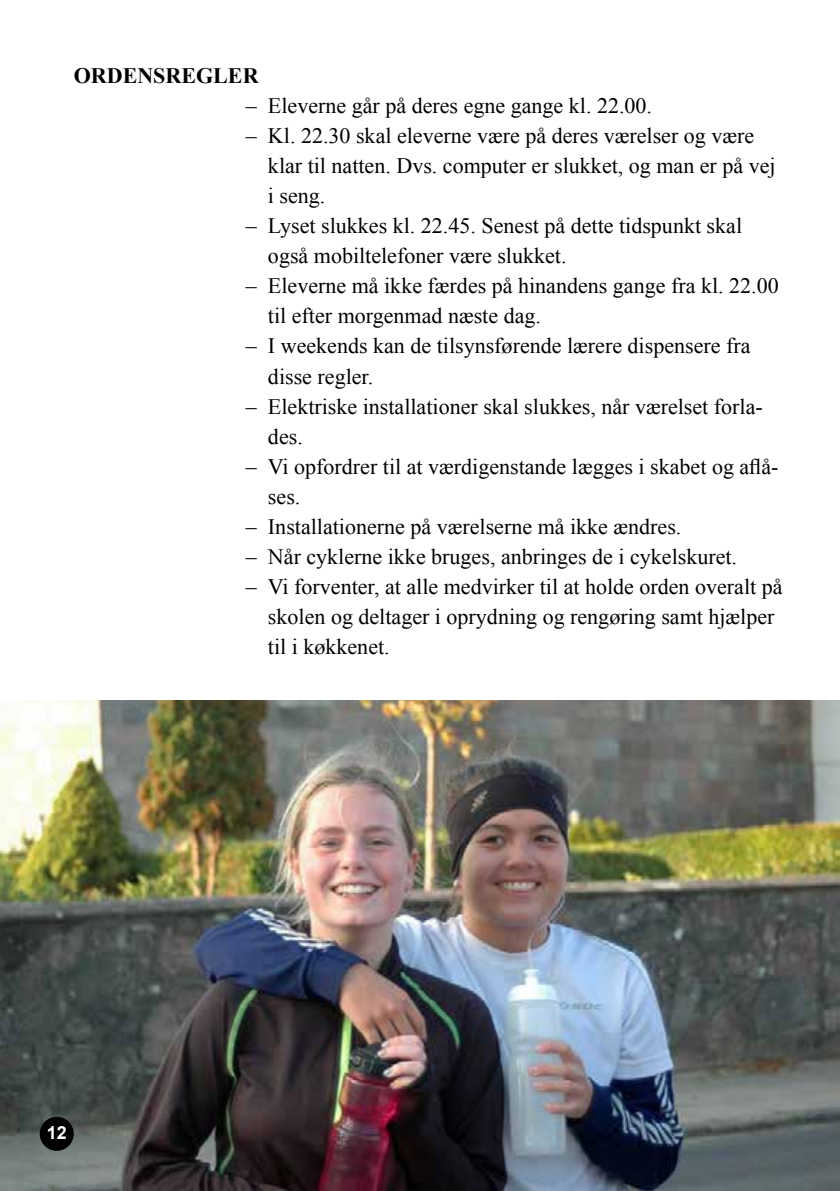
<style>
.page{position:relative;width:840px;height:1191px;background:#fff}
.page>*{position:absolute;margin:0;border:0;box-sizing:border-box;transform-origin:0 0}
.t1{font:22px/30px "Times New Roman";color:#000}
.t2{font:700 22px "Times New Roman";color:#000}
.t3{font:700 18px "Arial";color:#fff}
</style>
<div class="page">
<img style="left:0;top:700px;width:839px;height:491px">
<div style="left:40px;top:1116px;width:34px;height:34px;background:#000;border-radius:50%"></div>
<p class="t2" style="left:74px;top:61px;width:186px">ORDENSREGLER</p>
<p class="t1" style="left:246px;top:91px;width:407px">– Eleverne går på deres egne gange kl. 22.00.</p>
<p class="t1" style="left:268px;top:121px;width:509px;text-indent:-22px">– Kl. 22.30 skal eleverne være på deres værelser og være klar til natten. Dvs. computer er slukket, og man er på vej i seng.</p>
<p class="t1" style="left:268px;top:211px;width:475px;text-indent:-22px">– Lyset slukkes kl. 22.45. Senest på dette tidspunkt skal også mobiltelefoner være slukket.</p>
<p class="t1" style="left:268px;top:271px;width:512px;text-indent:-22px">– Eleverne må ikke færdes på hinandens gange fra kl. 22.00 til efter morgenmad næste dag.</p>
<p class="t1" style="left:268px;top:331px;width:484px;text-indent:-22px">– I weekends kan de tilsynsførende lærere dispensere fra disse regler.</p>
<p class="t1" style="left:268px;top:391px;width:496px;text-indent:-22px">– Elektriske installationer skal slukkes, når værelset forla&shy;des.</p>
<p class="t1" style="left:268px;top:451px;width:512px;text-indent:-22px">– Vi opfordrer til at værdigenstande lægges i skabet og aflå&shy;ses.</p>
<p class="t1" style="left:246px;top:511px;width:437px">– Installationerne på værelserne må ikke ændres.</p>
<p class="t1" style="left:246px;top:541px;width:492px">– Når cyklerne ikke bruges, anbringes de i cykelskuret.</p>
<p class="t1" style="left:268px;top:571px;width:516px;text-indent:-22px">– Vi forventer, at alle medvirker til at holde orden overalt på skolen og deltager i oprydning og rengøring samt hjælper til i køkkenet.</p>
<p class="t3" style="left:47px;top:1121px;width:22px">12</p>
</div>
